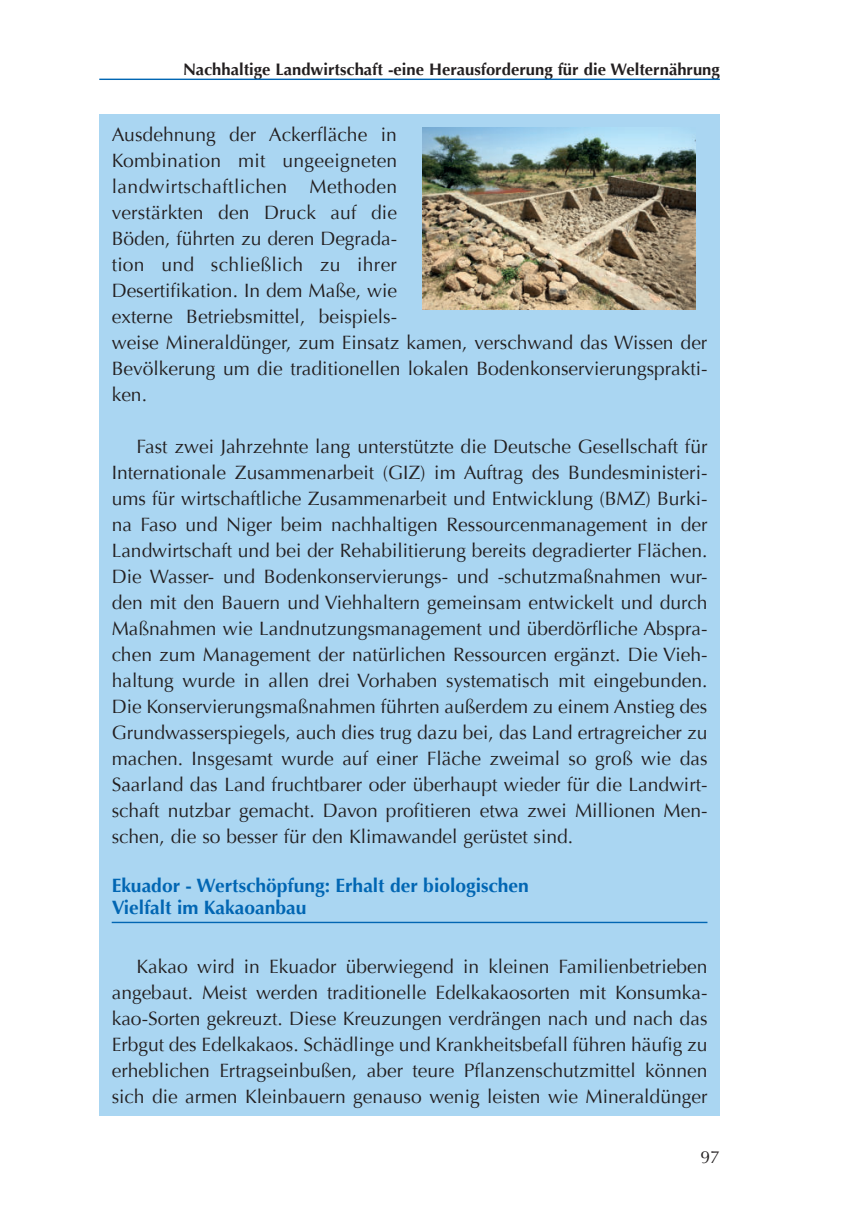
<style>
.page{position:relative;width:844px;height:1216px;background:#fff}
.page>*{position:absolute;margin:0;border:0;box-sizing:border-box;transform-origin:0 0}
.t1{font:19.25px/26.1px "Optima";color:#231f20;text-align:justify}
.t2{font:700 19.25px/22.8px "Optima";color:#0166b3}
.t3{font:17.5px "Optima";color:#231f20}
.t4{font:700 16.62px "Optima";color:#231f20}
</style>
<div class="page">
<hr style="left:99px;top:79px;width:620px;height:1px;background:#0166b3">
<div style="left:99px;top:114px;width:620px;height:1001px;background:#aad6f2"></div>
<hr style="left:112px;top:921px;width:595px;height:2px;background:#0166b3">
<img style="left:422px;top:127px;width:273px;height:182px">
<p class="t4" style="left:183px;top:60px;width:538px">Nachhaltige Landwirtschaft -eine Herausforderung für die Welternährung</p>
<p class="t1" style="left:112px;top:122px;width:597px;text-align:left">Ausdehnung der Ackerfläche in<br>Kombination mit ungeeigneten<br>landwirtschaftlichen Methoden<br>verstärkten den Druck auf die<br>Böden, führten zu deren Degrada-<br>tion und schließlich zu ihrer<br>Desertifikation. In dem Maße, wie<br>externe Betriebsmittel, beispiels-<br>weise Mineraldünger, zum Einsatz kamen, verschwand das Wissen der Bevölkerung um die traditionellen lokalen Bodenkonservierungsprakti&shy;ken.</p>
<p class="t1" style="left:112px;top:434px;width:597px;text-indent:25px">Fast zwei Jahrzehnte lang unterstützte die Deutsche Gesellschaft für Internationale Zusammenarbeit (GIZ) im Auftrag des Bundesministeri&shy;ums für wirtschaftliche Zusammenarbeit und Entwicklung (BMZ) Burki&shy;na Faso und Niger beim nachhaltigen Ressourcenmanagement in der Landwirtschaft und bei der Rehabilitierung bereits degradierter Flächen.<br>Die Wasser- und Bodenkonservierungs- und -schutzmaßnahmen wur&shy;den mit den Bauern und Viehhaltern gemeinsam entwickelt und durch Maßnahmen wie Landnutzungsmanagement und überdörfliche Abspra&shy;chen zum Management der natürlichen Ressourcen ergänzt. Die Vieh&shy;haltung wurde in allen drei Vorhaben systematisch mit eingebunden.<br>Die Konservierungsmaßnahmen führten außerdem zu einem Anstieg des Grundwasserspiegels, auch dies trug dazu bei, das Land ertragreicher zu machen. Insgesamt wurde auf einer Fläche zweimal so groß wie das Saarland das Land fruchtbarer oder überhaupt wieder für die Landwirt&shy;schaft nutzbar gemacht. Davon profitieren etwa zwei Millionen Men&shy;schen, die so besser für den Klimawandel gerüstet sind.</p>
<p class="t2" style="left:112px;top:874px;width:418px">Ekuador - Wertschöpfung: Erhalt der biologischen<br>Vielfalt im Kakaoanbau</p>
<p class="t1" style="left:112px;top:954px;width:597px;text-indent:25px">Kakao wird in Ekuador überwiegend in kleinen Familienbetrieben angebaut. Meist werden traditionelle Edelkakaosorten mit Konsumka&shy;kao-Sorten gekreuzt. Diese Kreuzungen verdrängen nach und nach das Erbgut des Edelkakaos. Schädlinge und Krankheitsbefall führen häufig zu erheblichen Ertragseinbußen, aber teure Pflanzenschutzmittel können sich die armen Kleinbauern genauso wenig leisten wie Mineraldünger</p>
<p class="t3" style="left:700px;top:1147px;width:21px">97</p>
</div>
